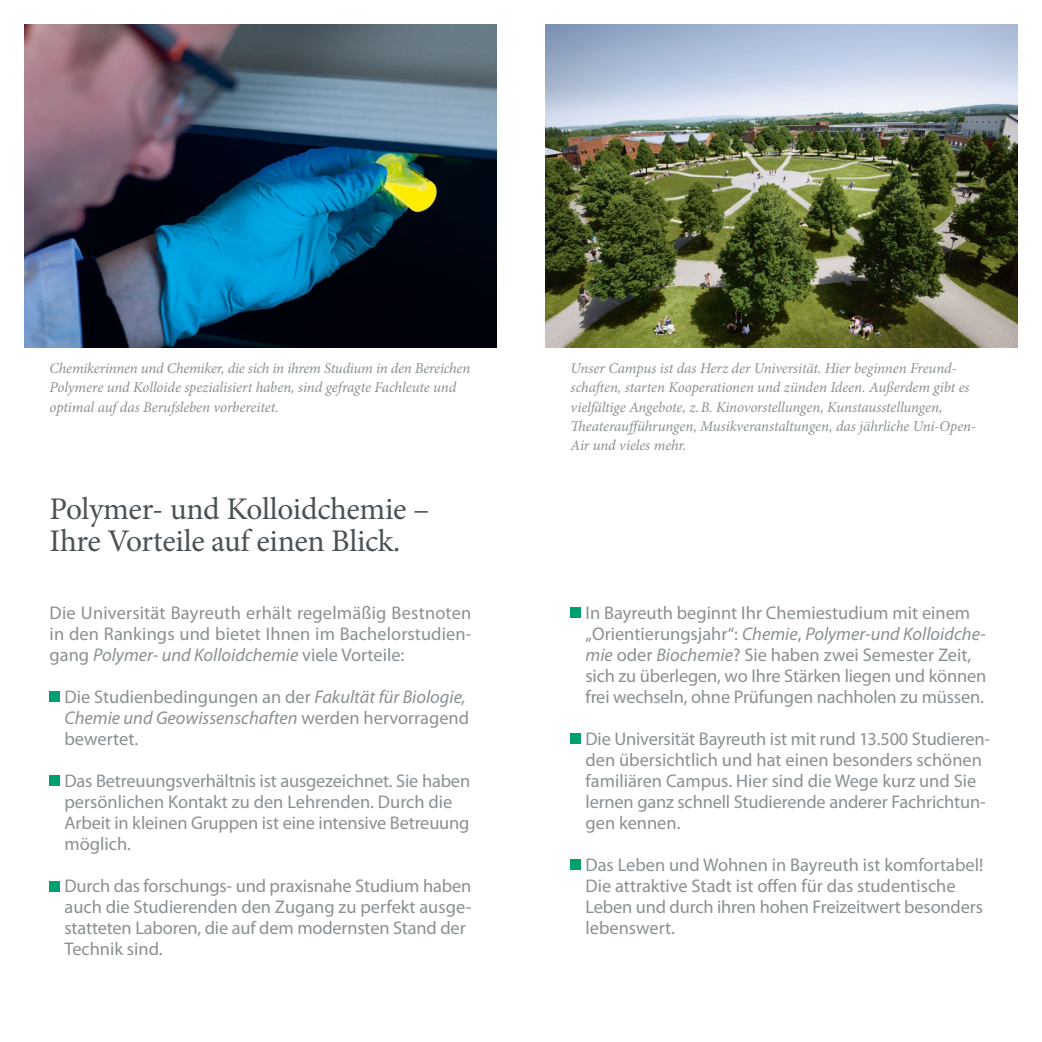
<style>
.page{position:relative;width:1042px;height:1042px;background:#fff}
.page>*{position:absolute;margin:0;border:0;box-sizing:border-box;transform-origin:0 0}
.t1{font:31.5px/31.5px "Minion Pro";letter-spacing:-.01em;color:#4b5255}
.t2{font:18.38px/21px "Myriad Pro";letter-spacing:-.005em;color:#8a9093}
.t3{font:italic 14.88px/19.2px "Minion Pro";letter-spacing:-.01em;color:#8a9093}
.s1{font-style:italic}
</style>
<div class="page">
<img style="left:546px;top:25px;width:471px;height:322px">
<div style="left:50px;top:692px;width:10px;height:10px;background:#009f70"></div>
<div style="left:50px;top:776px;width:10px;height:10px;background:#009f70"></div>
<div style="left:50px;top:881px;width:10px;height:10px;background:#009f70"></div>
<div style="left:570px;top:608px;width:11px;height:10px;background:#009f70"></div>
<div style="left:570px;top:734px;width:11px;height:10px;background:#009f70"></div>
<div style="left:570px;top:860px;width:11px;height:10px;background:#009f70"></div>
<img style="left:25px;top:25px;width:471px;height:322px">
<p class="t3" style="left:50px;top:359px;width:422px">Chemikerinnen und Chemiker, die sich in ihrem Studium in den Bereichen<br>Polymere und Kolloide spezialisiert haben, sind gefragte Fachleute und optimal auf das Berufsleben vorbereitet.</p>
<p class="t3" style="left:570px;top:359px;width:407px">Unser Campus ist das Herz der Universität. Hier beginnen Freund&shy;schaften, starten Kooperationen und zünden Ideen. Außerdem gibt es vielfältige Angebote, z.B. Kinovorstellungen, Kunstausstellungen, Theateraufführungen, Musikveranstaltungen, das jährliche Uni-Open-Air und vieles mehr.</p>
<h1 class="t1" style="left:50px;top:493px;width:381px">Polymer- und Kolloidchemie –<br>Ihre Vorteile auf einen Blick.</h1>
<p class="t2" style="left:50px;top:602px;width:423px;text-align:justify">Die Universität Bayreuth erhält regelmäßig Bestnoten in den Rankings und bietet Ihnen im Bachelorstudien&shy;gang <span class="s1">Polymer- und Kolloidchemie</span> viele Vorteile:</p>
<p class="t2" style="left:64px;top:686px;width:406px">Die Studienbedingungen an der <span class="s1">Fakultät für Biologie,<br>Chemie und Geowissenschaften</span> werden hervorragend bewertet.</p>
<p class="t2" style="left:64px;top:770px;width:407px">Das Betreuungsverhältnis ist ausgezeichnet. Sie haben persönlichen Kontakt zu den Lehrenden. Durch die Arbeit in kleinen Gruppen ist eine intensive Betreuung möglich.</p>
<p class="t2" style="left:64px;top:875px;width:408px">Durch das forschungs- und praxisnahe Studium haben auch die Studierenden den Zugang zu perfekt ausge&shy;statteten Laboren, die auf dem modernsten Stand der Technik sind.</p>
<p class="t2" style="left:585px;top:602px;width:402px">In Bayreuth beginnt Ihr Chemiestudium mit einem „Orientierungsjahr“: <span class="s1">Chemie</span>, <span class="s1">Polymer-und Kolloidche&shy;mie</span> oder <span class="s1">Biochemie</span>? Sie haben zwei Semester Zeit, sich zu überlegen, wo Ihre Stärken liegen und können frei wechseln, ohne Prüfungen nachholen zu müssen.</p>
<p class="t2" style="left:585px;top:728px;width:406px">Die Universität Bayreuth ist mit rund 13.500 Studieren&shy;den übersichtlich und hat einen besonders schönen familiären Campus. Hier sind die Wege kurz und Sie lernen ganz schnell Studierende anderer Fachrichtun&shy;gen kennen.</p>
<p class="t2" style="left:585px;top:854px;width:399px">Das Leben und Wohnen in Bayreuth ist komfortabel!<br>Die attraktive Stadt ist offen für das studentische Leben und durch ihren hohen Freizeitwert besonders lebenswert.</p>
</div>
